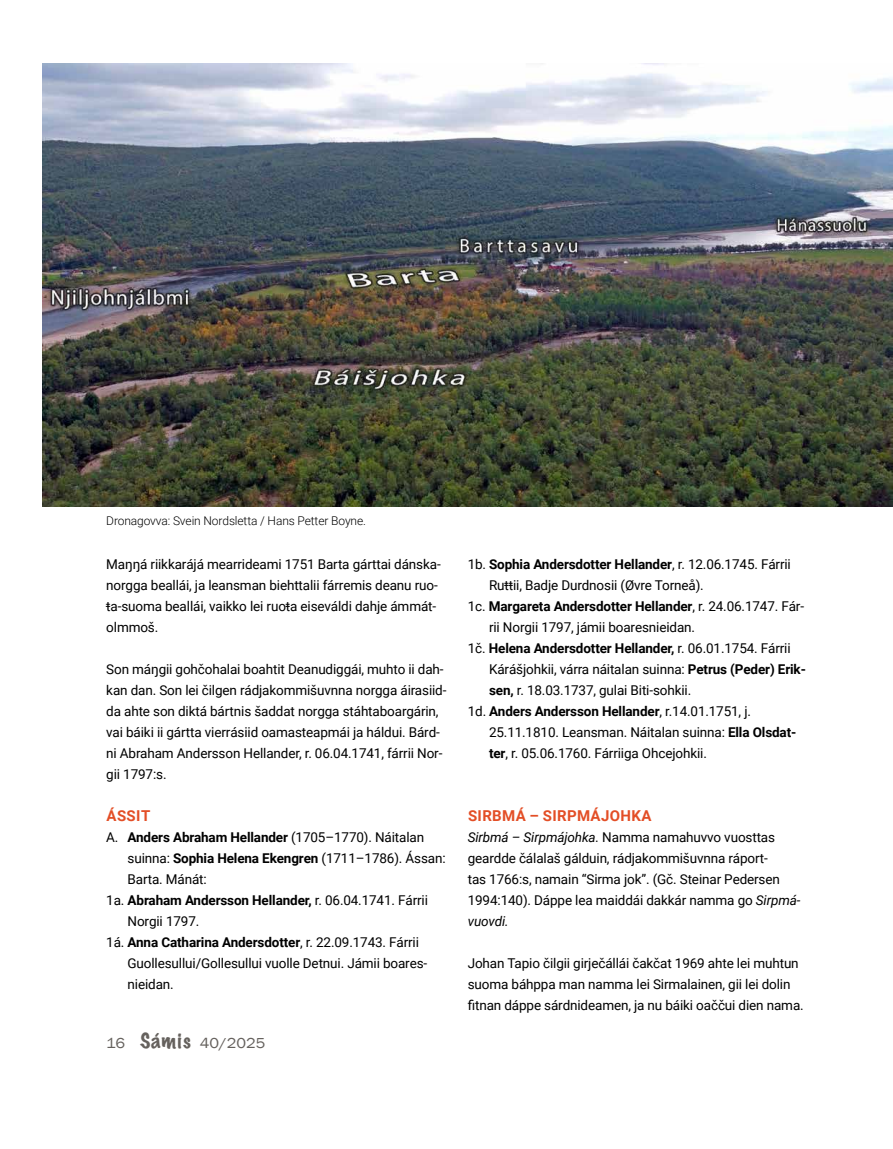
<style>
.page{position:relative;width:893px;height:1149px;background:#fff}
.page>*{position:absolute;margin:0;border:0;box-sizing:border-box;transform-origin:0 0}
.t1{font:700 15px "Roboto";letter-spacing:.025em;color:#e34e26}
.t2{font:14.85px "Franklin Gothic";color:#65615d;scale:1.11 1}
.t3{font:13.5px/21px "Roboto";letter-spacing:-.01em;color:#000}
.t4{font:700 13.5px "Roboto";letter-spacing:-.01em;color:#000}
.t5{font:300 12px "Roboto";letter-spacing:-.01em;color:#000}
.s1{font-weight:700}
.s2{font-weight:400}
.s3{font-family:"Marker Felt";font-weight:100;font-size:18.9px}
.s4{font-style:italic}
</style>
<div class="page">
<img style="left:43px;top:64px;width:850px;height:442px">
<p class="t5" style="left:106px;top:512px;width:261px">Dronagovva: Svein Nordsletta / Hans Petter Boyne.</p>
<p class="t3" style="left:106px;top:552px;width:336px">Maŋŋá riikkarájá mearrideami 1751 Barta gárttai dánska&shy;norgga beallái, ja leansman biehttalii fárremis deanu ruo&shy;ŧa-suoma beallái, vaikko lei ruoŧa eiseváldi dahje ámmát&shy;olmmoš.</p>
<p class="t3" style="left:106px;top:657px;width:342px">Son máŋgii gohčohalai boahtit Deanudiggái, muhto ii dah&shy;kan dan. Son lei čilgen rádjakommišuvnna norgga áirasiid&shy;da ahte son diktá bártnis šaddat norgga stáhtaboargárin, vai báiki ii gártta vierrásiid oamasteapmái ja háldui. Bárd&shy;ni Abraham Andersson Hellander, r. 06.04.1741, fárrii Nor&shy;gii 1797:s.</p>
<p class="t1" style="left:107px;top:804px;width:45px">ÁSSIT</p>
<p class="t3" style="left:106px;top:825px;width:319px">A. <span class="s1">Anders Abraham Hellander</span> (1705–1770). Náitalan</p>
<p class="t3" style="left:128px;top:846px;width:320px">suinna: <span class="s1">Sophia Helena Ekengren</span> (1711–1786). Ássan:</p>
<p class="t3" style="left:128px;top:867px;width:81px">Barta. Mánát:</p>
<p class="t4" style="left:106px;top:890px;width:323px"><span class="s2">1a.</span> Abraham Andersson Hellander, <span class="s2">r. 06.04.1741. Fárrii</span></p>
<p class="t3" style="left:128px;top:909px;width:73px">Norgii 1797.</p>
<p class="t4" style="left:106px;top:932px;width:314px"><span class="s2">1á.</span> Anna Catharina Andersdotter<span class="s2">, r. 22.09.1743. Fárrii</span></p>
<p class="t3" style="left:128px;top:951px;width:301px">Guollesullui/Gollesullui vuolle Detnui. Jámii boares-</p>
<p class="t3" style="left:128px;top:972px;width:48px">nieidan.</p>
<p class="t2" style="left:106px;top:1033px;width:145px">16 <span class="s3">Sámis</span> 40/2025</p>
<p class="t4" style="left:468px;top:554px;width:325px"><span class="s2">1b.</span> Sophia Andersdotter Hellander<span class="s2">, r. 12.06.1745. Fárrii</span></p>
<p class="t3" style="left:489px;top:573px;width:216px">Ruŧŧii, Badje Durdnosii (Øvre Torneå).</p>
<p class="t4" style="left:468px;top:596px;width:338px"><span class="s2">1c.</span> Margareta Andersdotter Hellander<span class="s2">, r. 24.06.1747. Fár-</span></p>
<p class="t3" style="left:489px;top:615px;width:208px">rii Norgii 1797, jámii boaresnieidan.</p>
<p class="t4" style="left:468px;top:638px;width:324px"><span class="s2">1č.</span> Helena Andersdotter Hellander, <span class="s2">r. 06.01.1754. Fárrii</span></p>
<p class="t3" style="left:489px;top:657px;width:318px">Kárášjohkii, várra náitalan suinna: <span class="s1">Petrus (Peder) Erik-</span></p>
<p class="t3" style="left:489px;top:678px;width:204px"><span class="s1">sen,</span> r. 18.03.1737, gulai Biti-sohkii.</p>
<p class="t4" style="left:468px;top:701px;width:285px"><span class="s2">1d.</span> Anders Andersson Hellander<span class="s2">, r.14.01.1751, j.</span></p>
<p class="t3" style="left:489px;top:720px;width:309px">25.11.1810. Leansman. Náitalan suinna: <span class="s1">Ella Olsdat-</span></p>
<p class="t3" style="left:489px;top:741px;width:219px"><span class="s1">ter</span>, r. 05.06.1760. Fárriiga Ohcejohkii.</p>
<p class="t1" style="left:468px;top:804px;width:185px">SIRBMÁ – SIRPMÁJOHKA</p>
<p class="t3" style="left:468px;top:825px;width:334px"><span class="s4">Sirbmá – Sirpmájohka.</span> Namma namahuvvo vuosttas geardde čálalaš gálduin, rádjakommišuvnna ráport-<br>tas 1766:s, namain “Sirma jok”. (Gč. Steinar Pedersen 1994:140). Dáppe lea maiddái dakkár namma go <span class="s4">Sirpmá&shy;vuovdi.</span></p>
<p class="t3" style="left:468px;top:951px;width:337px">Johan Tapio čilgii girječállái čakčat 1969 ahte lei muhtun suoma báhppa man namma lei Sirmalainen, gii lei dolin fitnan dáppe sárdnideamen, ja nu báiki oaččui dien nama.</p>
</div>
